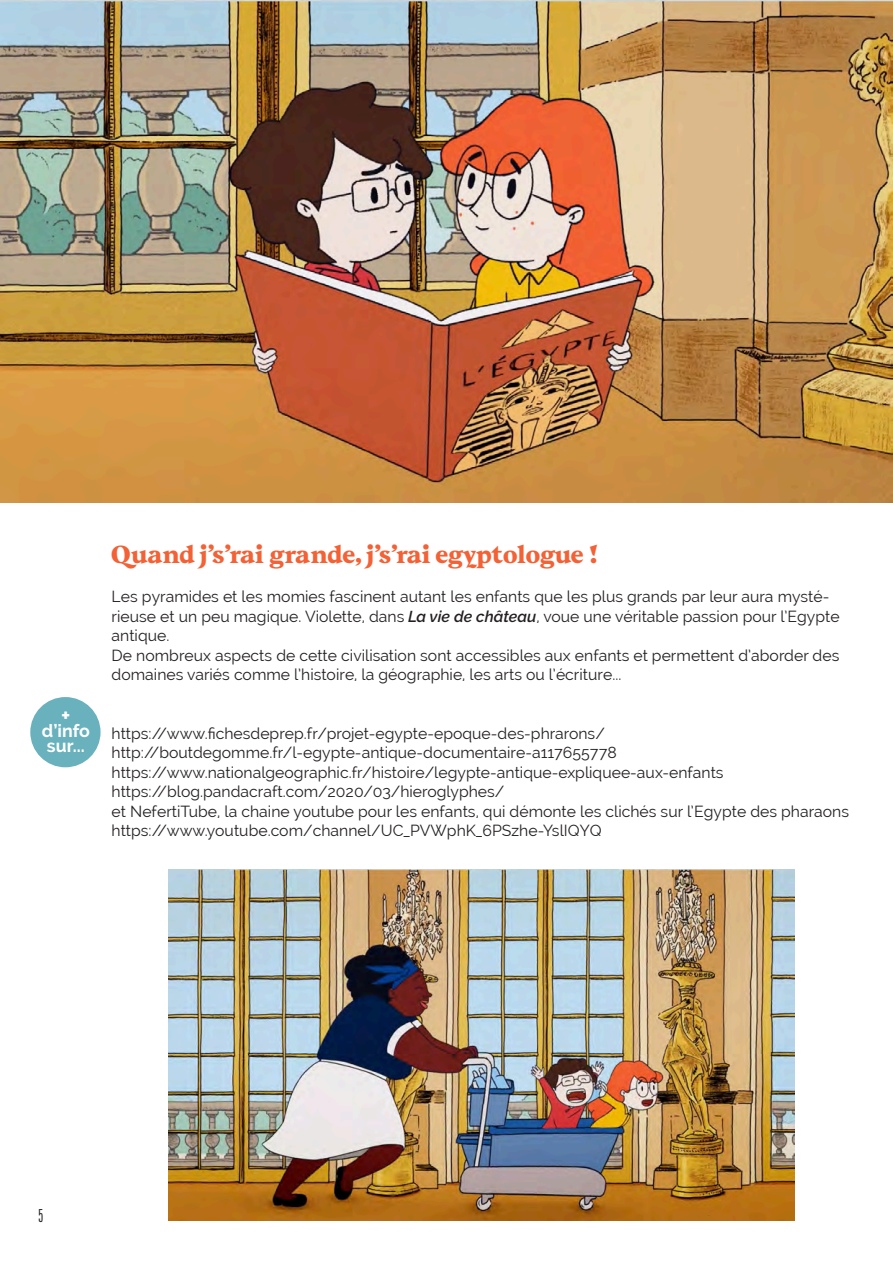
<style>
.page{position:relative;width:893px;height:1263px;background:#fff}
.page>*{position:absolute;margin:0;border:0;box-sizing:border-box;transform-origin:0 0}
.t1{font:25.5px "Beirut Poster";color:#f36135}
.t2{font:700 21.9px "Raleway";color:#fff}
.t3{font:700 17.7px/15.8px "Raleway";color:#fff}
.t4{font:15.75px/19.5px "Raleway";color:#231f20}
.t5{font:300 14.7px "Antonio";color:#231f20}
.s1{font-weight:600;font-style:italic}
</style>
<div class="page">
<img style="left:0;top:0;width:893px;height:503px">
<img style="left:168px;top:870px;width:626px;height:350px">
<div style="left:30px;top:697px;width:71px;height:70px;background:#69b1bd;border-radius:50%"></div>
<h2 class="t2" style="left:61px;top:703px;width:11px">+</h2>
<p class="t3" style="left:42px;top:723px;width:49px">d’info sur...</p>
<h1 class="t1" style="left:112px;top:538px;width:489px">Quand j’s’rai grande, j’s’rai egyptologue !</h1>
<p class="t4" style="left:112px;top:587px;width:730px">Les pyramides et les momies fascinent autant les enfants que les plus grands par leur aura mysté&shy;rieuse et un peu magique. Violette, dans <span class="s1">La vie de château</span>, voue une véritable passion pour l’Egypte antique.<br>De nombreux aspects de cette civilisation sont accessibles aux enfants et permettent d’aborder des domaines variés comme l’histoire, la géographie, les arts ou l’écriture...</p>
<p class="t4" style="left:112px;top:723px;width:739px">https://www.fichesdeprep.fr/projet-egypte-epoque-des-phrarons/ http://boutdegomme.fr/l-egypte-antique-documentaire-a117655778 https://www.nationalgeographic.fr/histoire/legypte-antique-expliquee-aux-enfants https://blog.pandacraft.com/2020/03/hieroglyphes/<br>et NefertiTube, la chaine youtube pour les enfants, qui démonte les clichés sur l’Egypte des pharaons https://www.youtube.com/channel/UC_PVWphK_6PSzhe-YslIQYQ</p>
<p class="t5" style="left:38px;top:1205px;width:7px">5</p>
</div>
